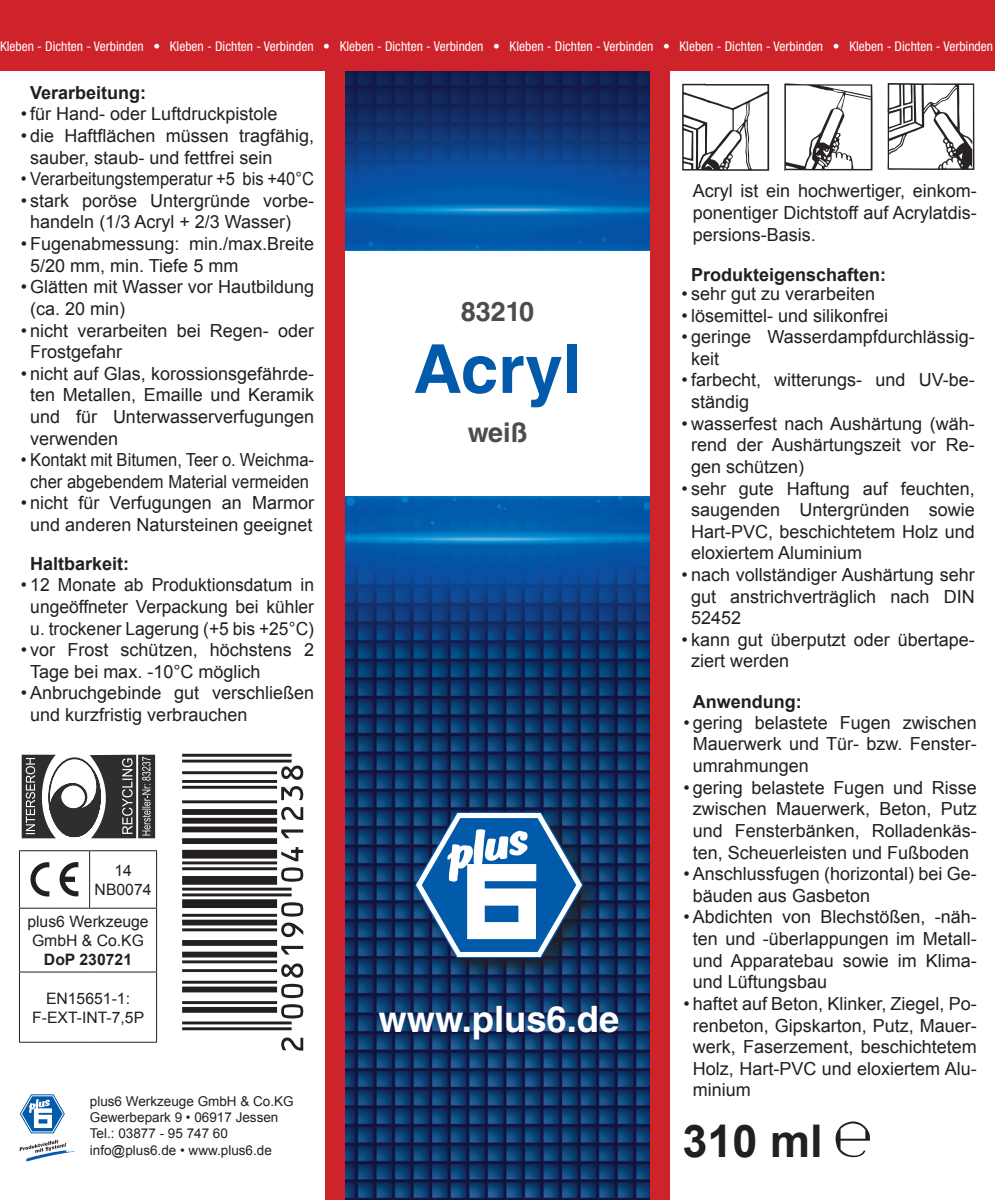
<style>
.page{position:relative;width:995px;height:1200px;background:#fff}
.page>*{position:absolute;margin:0;border:0;box-sizing:border-box;transform-origin:0 0}
.t1{font:700 67.5px "Helvetica LT Std";color:#015aaa}
.t2{font:700 45px "Arial";color:#231f20}
.t3{font:700 36.45px "Helvetica LT Std";color:#fff}
.t4{font:700 27px "Helvetica LT Std";color:#4b4c4d}
.t5{font:18px/21.6px "Arial";color:#231f20}
.t6{font:18px/21.6px "Arial";color:#231f20;text-align:center;scale:.92 1}
.t7{font:700 18px "Arial";color:#231f20}
.t8{font:15.75px/18.9px "Arial";color:#231f20;text-align:center}
.t9{font:700 15.75px "Arial";color:#231f20}
.t10{font:condensed 13.5px "Helvetica Neue LT Std";color:#fff}
.t11{font:13.5px/16.2px "Arial";color:#231f20}
</style>
<div class="page">
<svg style="left:835px;top:1121px;width:35px;height:37px"></svg>
<img style="left:344px;top:496px;width:307px;height:703px">
<img style="left:344px;top:70px;width:307px;height:181px">
<div style="left:412px;top:808px;width:191px;height:170px;background:#231f20;opacity:.75"></div>
<svg style="left:414px;top:811px;width:170px;height:147px"></svg>
<div style="left:651px;top:0;width:19px;height:1199px;background:#ce232a"></div>
<div style="left:0;top:0;width:995px;height:70px;background:#ce232a"></div>
<div style="left:325px;top:0;width:19px;height:1199px;background:#ce232a"></div>
<svg style="left:20px;top:1139px;width:55px;height:22px"></svg>
<svg style="left:20px;top:1094px;width:45px;height:38px"></svg>
<hr style="left:19px;top:850px;width:71px;height:1px;background:#231f20">
<hr style="left:19px;top:850px;width:1px;height:57px;background:#231f20">
<hr style="left:90px;top:850px;width:67px;height:1px;background:#231f20">
<hr style="left:89px;top:850px;width:1px;height:57px;background:#231f20">
<hr style="left:156px;top:850px;width:1px;height:57px;background:#231f20">
<hr style="left:19px;top:907px;width:71px;height:1px;background:#231f20">
<hr style="left:19px;top:908px;width:1px;height:63px;background:#231f20">
<hr style="left:90px;top:907px;width:67px;height:1px;background:#231f20">
<hr style="left:156px;top:908px;width:1px;height:63px;background:#231f20">
<hr style="left:19px;top:971px;width:71px;height:1px;background:#231f20">
<hr style="left:19px;top:972px;width:1px;height:69px;background:#231f20">
<hr style="left:90px;top:971px;width:67px;height:1px;background:#231f20">
<hr style="left:156px;top:972px;width:1px;height:69px;background:#231f20">
<hr style="left:19px;top:1041px;width:71px;height:1px;background:#231f20">
<hr style="left:90px;top:1041px;width:67px;height:1px;background:#231f20">
<svg style="left:59px;top:862px;width:19px;height:34px"></svg>
<svg style="left:30px;top:862px;width:19px;height:34px"></svg>
<svg style="left:682px;top:83px;width:88px;height:88px"></svg>
<svg style="left:887px;top:83px;width:88px;height:87px"></svg>
<svg style="left:783px;top:83px;width:90px;height:88px"></svg>
<svg style="left:21px;top:754px;width:135px;height:85px;fill:#302d2d"></svg>
<svg style="left:182px;top:753px;width:121px;height:297px"></svg>
<p class="t10" style="left:0;top:38px;width:995px">Kleben - Dichten - Verbinden • Kleben - Dichten - Verbinden • Kleben - Dichten - Verbinden • Kleben - Dichten - Verbinden • Kleben - Dichten - Verbinden • Kleben - Dichten - Verbinden</p>
<p class="t7" style="left:30px;top:81px;width:118px">Verarbeitung:</p>
<p class="t5" style="left:21px;top:103px;width:258px">• für Hand- oder Luftdruckpistole</p>
<p class="t5" style="left:30px;top:125px;width:285px;text-indent:-10px">• die Haftflächen müssen tragfähig, sauber, staub- und fettfrei sein</p>
<p class="t6" style="left:21px;top:168px;width:320px">• Verarbeitungstemperatur +5 bis +40°C</p>
<p class="t5" style="left:30px;top:190px;width:285px;text-indent:-10px">• stark poröse Untergründe vorbe&shy;handeln (1/3 Acryl + 2/3 Wasser)</p>
<p class="t5" style="left:30px;top:233px;width:285px;text-indent:-10px">• Fugenabmessung: min./max.Breite<br>5/20 mm, min. Tiefe 5 mm</p>
<p class="t5" style="left:30px;top:276px;width:285px;text-indent:-10px">• Glätten mit Wasser vor Hautbildung (ca. 20 min)</p>
<p class="t5" style="left:30px;top:319px;width:285px;text-indent:-10px">• nicht verarbeiten bei Regen- oder<br>Frostgefahr</p>
<p class="t5" style="left:30px;top:363px;width:285px;text-align:justify;text-indent:-10px">• nicht auf Glas, korossionsgefährde&shy;ten Metallen, Emaille und Keramik und für Unterwasserverfugungen verwenden</p>
<p class="t6" style="left:21px;top:449px;width:320px">• Kontakt mit Bitumen, Teer o. Weichma&shy;cher abgebendem Material vermeiden</p>
<p class="t5" style="left:21px;top:492px;width:295px;text-align:center">• nicht für Verfugungen an Marmor und anderen Natursteinen geeignet</p>
<p class="t7" style="left:30px;top:551px;width:101px">Haltbarkeit:</p>
<p class="t5" style="left:21px;top:574px;width:295px;text-align:center">• 12 Monate ab Produktionsdatum in ungeöffneter Verpackung bei kühler u. trockener Lagerung (+5 bis +25°C)</p>
<p class="t5" style="left:30px;top:639px;width:285px;text-indent:-10px">• vor Frost schützen, höchstens 2<br>Tage bei max. -10°C möglich</p>
<p class="t5" style="left:30px;top:682px;width:285px;text-indent:-10px">• Anbruchgebinde gut verschließen und kurzfristig verbrauchen</p>
<p class="t8" style="left:95px;top:860px;width:58px">14<br>NB0074</p>
<p class="t8" style="left:27px;top:911px;width:123px;text-align:left">plus6 Werkzeuge<br>GmbH &amp; Co.KG</p>
<p class="t9" style="left:44px;top:948px;width:90px">DoP 230721</p>
<p class="t8" style="left:32px;top:988px;width:114px">EN15651-1:<br>F-EXT-INT-7,5P</p>
<p class="t11" style="left:90px;top:1092px;width:205px">plus6 Werkzeuge GmbH &amp; Co.KG<br>Gewerbepark 9 • 06917 Jessen<br>Tel.: 03877 - 95 747 60 info@plus6.de • www.plus6.de</p>
<h3 class="t4" style="left:461px;top:295px;width:75px">83210</h3>
<h1 class="t1" style="left:413px;top:328px;width:170px">Acryl</h1>
<h3 class="t4" style="left:468px;top:416px;width:61px">weiß</h3>
<h3 class="t3" style="left:378px;top:996px;width:242px">www.plus6.de</h3>
<p class="t5" style="left:693px;top:180px;width:285px;text-align:justify">Acryl ist ein hochwertiger, einkom&shy;ponentiger Dichtstoff auf Acrylatdis&shy;persions-Basis.</p>
<p class="t7" style="left:691px;top:262px;width:197px">Produkteigenschaften:</p>
<p class="t5" style="left:681px;top:283px;width:195px">• sehr gut zu verarbeiten</p>
<p class="t5" style="left:681px;top:304px;width:208px">• lösemittel- und silikonfrei</p>
<p class="t5" style="left:691px;top:326px;width:285px;text-indent:-10px">• geringe Wasserdampfdurchlässig&shy;keit</p>
<p class="t5" style="left:691px;top:369px;width:285px;text-indent:-10px">• farbecht, witterungs- und UV-be&shy;ständig</p>
<p class="t5" style="left:691px;top:412px;width:285px;text-align:justify;text-indent:-10px">• wasserfest nach Aushärtung (wäh&shy;rend der Aushärtungszeit vor Re&shy;gen schützen)</p>
<p class="t5" style="left:691px;top:477px;width:285px;text-align:justify;text-indent:-10px">• sehr gute Haftung auf feuchten, saugenden Untergründen sowie Hart-PVC, beschichtetem Holz und eloxiertem Aluminium</p>
<p class="t5" style="left:691px;top:564px;width:285px;text-align:justify;text-indent:-10px">• nach vollständiger Aushärtung sehr gut anstrichverträglich nach DIN 52452</p>
<p class="t5" style="left:691px;top:628px;width:285px;text-indent:-10px">• kann gut überputzt oder übertape&shy;ziert werden</p>
<p class="t7" style="left:693px;top:689px;width:110px">Anwendung:</p>
<p class="t5" style="left:693px;top:711px;width:285px;text-align:justify;text-indent:-10px">• gering belastete Fugen zwischen Mauerwerk und Tür- bzw. Fenster&shy;umrahmungen</p>
<p class="t5" style="left:683px;top:776px;width:295px;text-align:center">• gering belastete Fugen und Risse zwischen Mauerwerk, Beton, Putz und Fensterbänken, Rolladenkäs&shy;ten, Scheuerleisten und Fußboden</p>
<p class="t5" style="left:693px;top:863px;width:285px;text-indent:-10px">• Anschlussfugen (horizontal) bei Ge&shy;bäuden aus Gasbeton</p>
<p class="t5" style="left:693px;top:906px;width:285px;text-align:justify;text-indent:-10px">• Abdichten von Blechstößen, -näh&shy;ten und -überlappungen im Metall&shy;und Apparatebau sowie im Klima&shy;und Lüftungsbau</p>
<p class="t5" style="left:693px;top:992px;width:285px;text-align:justify;text-indent:-10px">• haftet auf Beton, Klinker, Ziegel, Po&shy;renbeton, Gipskarton, Putz, Mauer&shy;werk, Faserzement, beschichtetem Holz, Hart-PVC und eloxiertem Alu&shy;minium</p>
<h2 class="t2" style="left:682px;top:1111px;width:142px">310 ml</h2>
</div>
